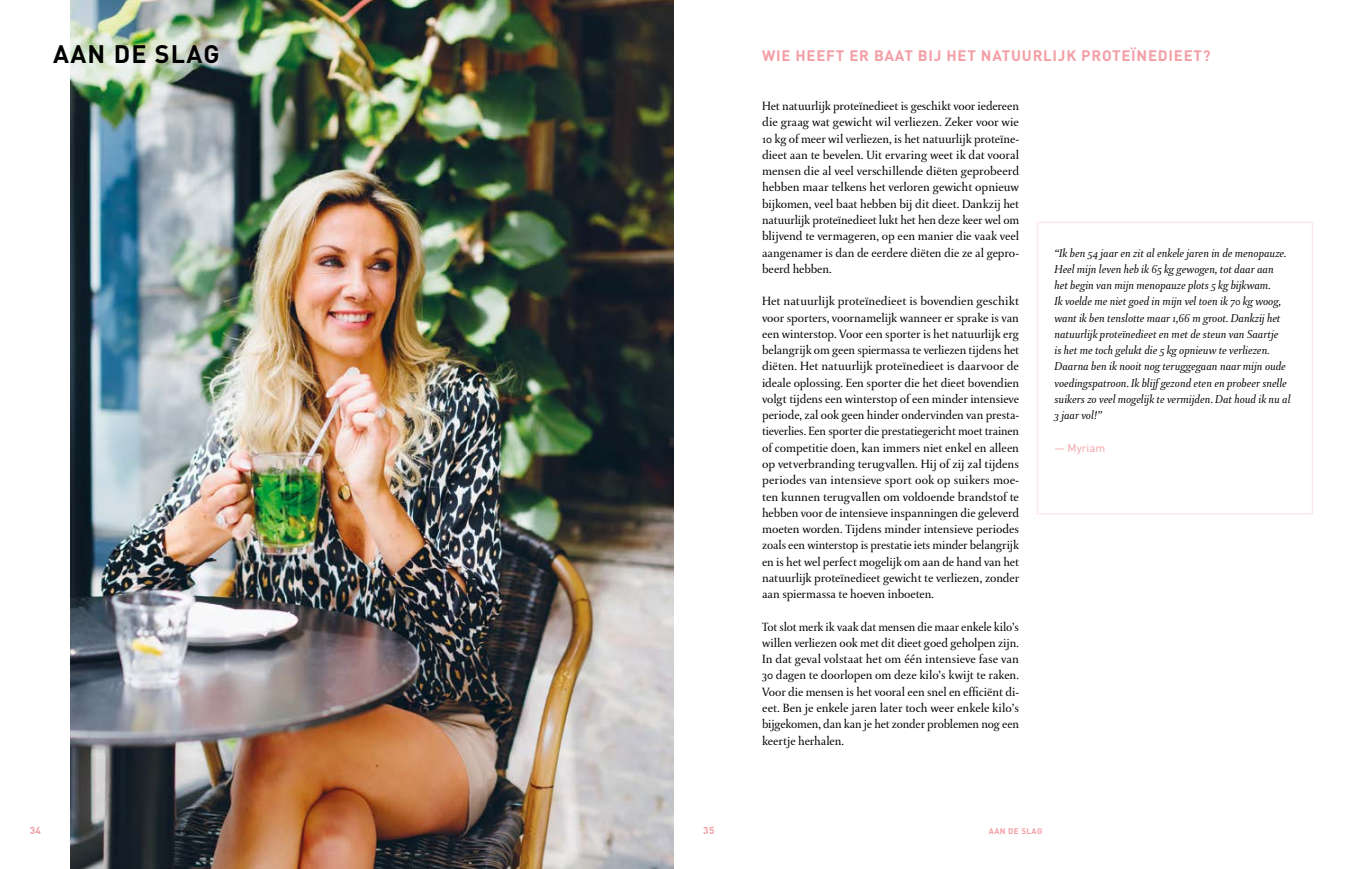
<style>
.page{position:relative;width:1347px;height:869px;background:#fff}
.page>*{position:absolute;margin:0;border:0;box-sizing:border-box;transform-origin:0 0}
.t1{font:700 25px "DIN";letter-spacing:.05em;color:#000}
.t2{font:700 15px "DIN";letter-spacing:.05em;color:#f39ea5}
.t3{font:12.5px/16.2px "DTL Paradox ST";letter-spacing:-.01em;color:#000;text-align:justify}
.t4{font:italic 11.88px/16.2px "DTL Paradox ST";color:#000}
.t5{font:11.25px "DIN";color:#f39ea5}
.t6{font:700 10px "DIN";color:#f39ea5}
.t7{font:700 8.12px "DIN";letter-spacing:.04em;color:#f39ea5}
</style>
<div class="page">
<img style="left:71px;top:0;width:602px;height:868px">
<div style="left:1036px;top:221px;width:277px;height:293px;border:1px solid #fce6e7"></div>
<h1 class="t1" style="left:53px;top:38px;width:168px">AAN DE SLAG</h1>
<p class="t2" style="left:762px;top:46px;width:450px">WIE HEEFT ER BAAT BIJ HET NATUURLIJK PROTEÏNEDIEET?</p>
<p class="t3" style="left:762px;top:98px;width:258px">Het natuurlijk proteïnedieet is geschikt voor iedereen die graag wat gewicht wil verliezen. Zeker voor wie 10 kg of meer wil verliezen, is het natuurlijk proteïne&shy;dieet aan te bevelen. Uit ervaring weet ik dat vooral mensen die al veel verschillende diëten geprobeerd hebben maar telkens het verloren gewicht opnieuw bijkomen, veel baat hebben bij dit dieet. Dankzij het natuurlijk proteïnedieet lukt het hen deze keer wel om blijvend te vermageren, op een manier die vaak veel aangenamer is dan de eerdere diëten die ze al gepro&shy;beerd hebben.</p>
<p class="t3" style="left:762px;top:293px;width:258px">Het natuurlijk proteïnedieet is bovendien geschikt voor sporters, voornamelijk wanneer er sprake is van een winterstop. Voor een sporter is het natuurlijk erg belangrijk om geen spiermassa te verliezen tijdens het diëten. Het natuurlijk proteïnedieet is daarvoor de ideale oplossing. Een sporter die het dieet bovendien volgt tijdens een winterstop of een minder intensieve periode, zal ook geen hinder ondervinden van presta&shy;tieverlies. Een sporter die prestatiegericht moet trainen of competitie doen, kan immers niet enkel en alleen op vetverbranding terugvallen. Hij of zij zal tijdens periodes van intensieve sport ook op suikers moe&shy;ten kunnen terugvallen om voldoende brandstof te hebben voor de intensieve inspanningen die geleverd moeten worden. Tijdens minder intensieve periodes zoals een winterstop is prestatie iets minder belangrijk en is het wel perfect mogelijk om aan de hand van het natuurlijk proteïnedieet gewicht te verliezen, zonder aan spiermassa te hoeven inboeten.</p>
<p class="t3" style="left:762px;top:618px;width:258px">Tot slot merk ik vaak dat mensen die maar enkele kilo’s willen verliezen ook met dit dieet goed geholpen zijn.<br>In dat geval volstaat het om één intensieve fase van 30 dagen te doorlopen om deze kilo’s kwijt te raken.<br>Voor die mensen is het vooral een snel en efficiënt di&shy;eet. Ben je enkele jaren later toch weer enkele kilo’s bijgekomen, dan kan je het zonder problemen nog een keertje herhalen.</p>
<p class="t4" style="left:1054px;top:244px;width:237px">“Ik ben 54 jaar en zit al enkele jaren in de menopauze.<br>Heel mijn leven heb ik 65 kg gewogen, tot daar aan<br>het begin van mijn menopauze plots 5 kg bijkwam.<br>Ik voelde me niet goed in mijn vel toen ik 70 kg woog, want ik ben tenslotte maar 1,66 m groot. Dankzij het natuurlijk proteïnedieet en met de steun van Saartje<br>is het me toch gelukt die 5 kg opnieuw te verliezen.<br>Daarna ben ik nooit nog teruggegaan naar mijn oude voedingspatroon. Ik blijf gezond eten en probeer snelle suikers zo veel mogelijk te vermijden. Dat houd ik nu al 3 jaar vol!”</p>
<p class="t5" style="left:1054px;top:440px;width:52px">— Myriam</p>
<p class="t6" style="left:30px;top:823px;width:13px">34</p>
<p class="t6" style="left:703px;top:823px;width:13px">35</p>
<p class="t7" style="left:989px;top:824px;width:55px">AAN DE SLAG</p>
</div>
